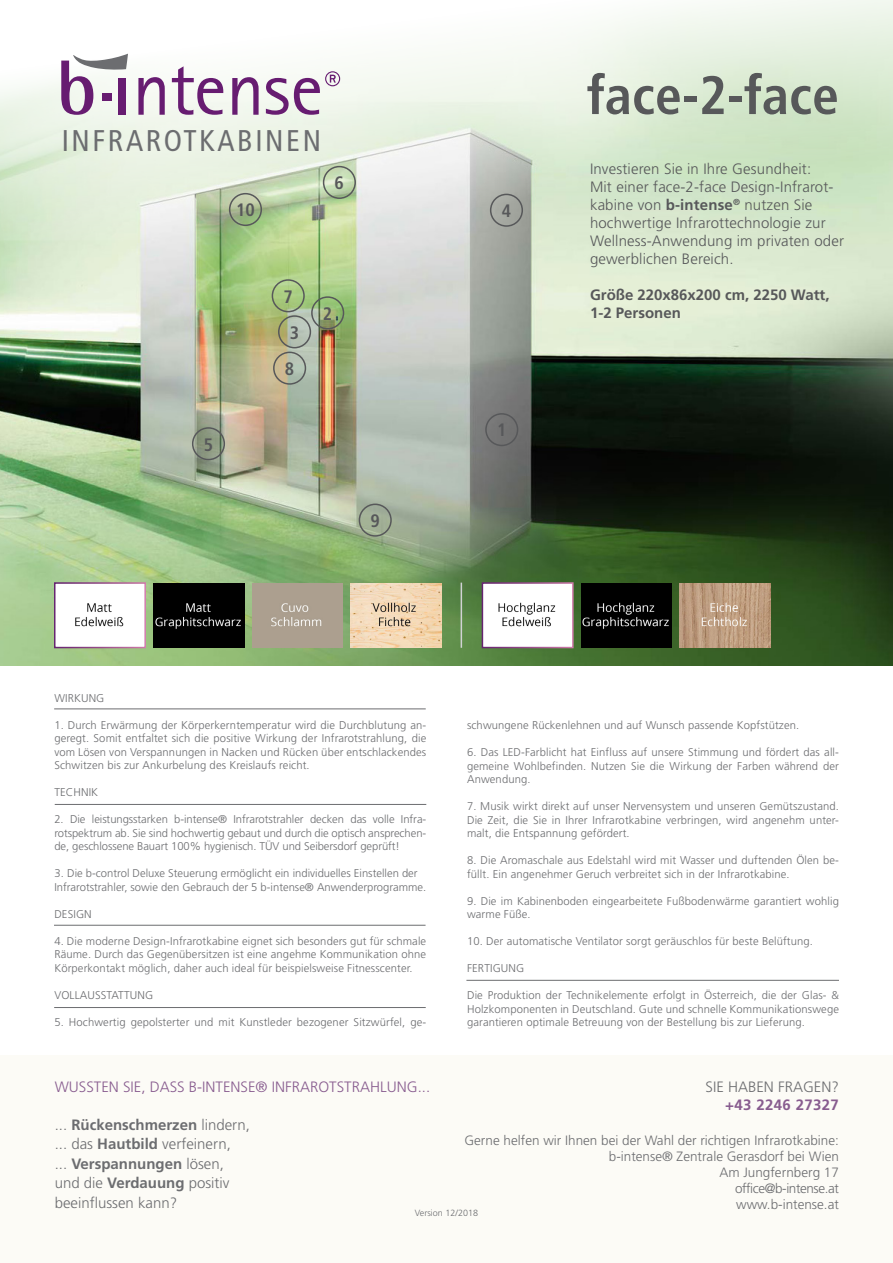
<style>
.page{position:relative;width:893px;height:1263px;background:#fff}
.page>*{position:absolute;margin:0;border:0;box-sizing:border-box;transform-origin:0 0}
.t1{font:700 condensed 54px "Frutiger";color:#57585a}
.t2{font:condensed 30px "Frutiger";letter-spacing:.085em;color:#6c6d70}
.t3{font:700 condensed 18px "Frutiger";color:#57585a}
.t4{font:300 15px/18px "Frutiger";letter-spacing:.01em;color:#57585a}
.t5{font:300 15px "Frutiger";color:#6c6d70}
.t6{font:700 15px "Frutiger";color:#6c6d70}
.t7{font:300 15px "Frutiger";color:#885c8f}
.t8{font:700 15px "Frutiger";color:#57585a}
.t9{font:700 15px "Frutiger";letter-spacing:.025em;color:#885c8f}
.t10{font:300 13.5px "Frutiger";color:#6c6d70}
.t11{font:300 13.5px "Frutiger";letter-spacing:-.03em;color:#6c6d70}
.Absatzformat_1{font:300 11.25px/13.5px "Frutiger";letter-spacing:.01em;color:#6c6d70;text-align:justify}
.t12{font:300 9px "Frutiger";color:#6c6d70}
.s1{font-weight:700}
.s2{font-weight:300}
</style>
<div class="page">
<div style="left:0;top:1055px;width:893px;height:208px;background:#fcfbf6"></div>
<img style="left:0;top:240px;width:893px;height:426px">
<img style="left:0;top:482px;width:14px;height:184px">
<svg style="left:0;top:0;width:893px;height:240px"></svg>
<div style="left:311px;top:296px;width:33px;height:33px;border:2px solid #57585a;border-radius:50%"></div>
<div style="left:485px;top:413px;width:33px;height:33px;border:2px solid #57585a;border-radius:50%"></div>
<div style="left:192px;top:427px;width:33px;height:33px;border:2px solid #57585a;border-radius:50%"></div>
<div style="left:272px;top:279px;width:33px;height:33px;border:2px solid #57585a;border-radius:50%"></div>
<div style="left:490px;top:194px;width:33px;height:33px;border:2px solid #57585a;border-radius:50%"></div>
<div style="left:323px;top:166px;width:33px;height:33px;border:2px solid #57585a;border-radius:50%"></div>
<div style="left:278px;top:315px;width:33px;height:33px;border:2px solid #57585a;border-radius:50%"></div>
<svg style="left:138px;top:77px;width:27px;height:38px"></svg>
<svg style="left:172px;top:66px;width:51px;height:49px"></svg>
<svg style="left:232px;top:77px;width:27px;height:38px"></svg>
<svg style="left:61px;top:54px;width:67px;height:61px"></svg>
<div style="left:118px;top:78px;width:8px;height:37px;background:#671c71"></div>
<svg style="left:266px;top:71px;width:74px;height:44px"></svg>
<div style="left:273px;top:352px;width:33px;height:33px;border:2px solid #57585a;border-radius:50%"></div>
<hr style="left:54px;top:708px;width:372px;height:1px;background:#6c6d70">
<hr style="left:55px;top:804px;width:371px;height:1px;background:#6c6d70">
<hr style="left:466px;top:980px;width:373px;height:1px;background:#6c6d70">
<hr style="left:54px;top:925px;width:372px;height:1px;background:#6c6d70">
<hr style="left:54px;top:1007px;width:372px;height:1px;background:#6c6d70">
<div style="left:359px;top:504px;width:33px;height:33px;border:2px solid #57585a;border-radius:50%"></div>
<div style="left:229px;top:193px;width:33px;height:33px;border:2px solid #57585a;border-radius:50%"></div>
<hr style="left:461px;top:583px;width:1px;height:65px;background:#d1d2d4">
<img style="left:57px;top:585px;width:86px;height:60px">
<div style="left:54px;top:582px;width:92px;height:66px;border:2px solid #fff"></div>
<img style="left:154px;top:583px;width:90px;height:64px">
<div style="left:252px;top:583px;width:91px;height:64px;background:#ac9f8f"></div>
<img style="left:351px;top:583px;width:90px;height:64px">
<img style="left:680px;top:583px;width:90px;height:65px">
<img style="left:485px;top:585px;width:86px;height:60px">
<div style="left:482px;top:582px;width:92px;height:66px;border:2px solid #fff"></div>
<img style="left:581px;top:583px;width:91px;height:64px">
<p class="t2" style="left:62px;top:123px;width:261px">INFRAROTKABINEN</p>
<p class="t3" style="left:236px;top:199px;width:20px">10</p>
<p class="t3" style="left:335px;top:172px;width:11px">6</p>
<p class="t3" style="left:204px;top:434px;width:11px">5</p>
<p class="t3" style="left:283px;top:286px;width:11px">7</p>
<p class="t3" style="left:290px;top:322px;width:11px">3</p>
<p class="t3" style="left:285px;top:358px;width:11px">8</p>
<p class="t3" style="left:323px;top:303px;width:11px">2</p>
<p class="t3" style="left:370px;top:510px;width:11px">9</p>
<p class="t3" style="left:502px;top:200px;width:11px">4</p>
<p class="t3" style="left:497px;top:419px;width:11px">1</p>
<p class="t1" style="left:587px;top:63px;width:254px">face-2-face</p>
<p class="t4" style="left:590px;top:160px;width:223px">Investieren Sie in Ihre Gesundheit:</p>
<p class="t4" style="left:590px;top:178px;width:256px">Mit einer face-2-face Design-Infrarot&shy;kabine von <span class="s1">b-intense</span><sup>®</sup> nutzen Sie hochwertige Infrarottechnologie zur Wellness-Anwendung im privaten oder gewerblichen Bereich.</p>
<p class="t8" style="left:590px;top:286px;width:241px">Größe 220x86x200 cm, 2250 Watt,</p>
<p class="t8" style="left:590px;top:304px;width:92px">1-2 Personen</p>
<p class="Absatzformat_1" style="left:54px;top:691px;width:52px">WIRKUNG</p>
<p class="Absatzformat_1" style="left:54px;top:718px;width:373px">1. Durch Erwärmung der Körperkerntemperatur wird die Durchblutung an&shy;geregt. Somit entfaltet sich die positive Wirkung der Infrarotstrahlung, die vom Lösen von Verspannungen in Nacken und Rücken über entschlackendes Schwitzen bis zur Ankurbelung des Kreislaufs reicht.</p>
<p class="Absatzformat_1" style="left:54px;top:786px;width:45px">TECHNIK</p>
<p class="Absatzformat_1" style="left:54px;top:813px;width:373px">2. Die leistungsstarken b-intense® Infrarotstrahler decken das volle Infra&shy;rotspektrum ab. Sie sind hochwertig gebaut und durch die optisch ansprechen&shy;de, geschlossene Bauart 100% hygienisch. TÜV und Seibersdorf geprüft!</p>
<p class="Absatzformat_1" style="left:54px;top:867px;width:373px">3. Die b-control Deluxe Steuerung ermöglicht ein individuelles Einstellen der<br>Infrarotstrahler, sowie den Gebrauch der 5 b-intense® Anwenderprogramme.</p>
<p class="Absatzformat_1" style="left:54px;top:907px;width:39px">DESIGN</p>
<p class="Absatzformat_1" style="left:54px;top:934px;width:373px">4. Die moderne Design-Infrarotkabine eignet sich besonders gut für schmale Räume. Durch das Gegenübersitzen ist eine angehme Kommunikation ohne Körperkontakt möglich, daher auch ideal für beispielsweise Fitnesscenter.</p>
<p class="Absatzformat_1" style="left:54px;top:988px;width:100px">VOLLAUSSTATTUNG</p>
<p class="Absatzformat_1" style="left:54px;top:1015px;width:373px">5. Hochwertig gepolsterter und mit Kunstleder bezogener Sitzwürfel, ge-</p>
<p class="Absatzformat_1" style="left:467px;top:719px;width:334px">schwungene Rückenlehnen und auf Wunsch passende Kopfstützen.</p>
<p class="Absatzformat_1" style="left:467px;top:746px;width:373px">6. Das LED-Farblicht hat Einfluss auf unsere Stimmung und fördert das all&shy;gemeine Wohlbefinden. Nutzen Sie die Wirkung der Farben während der Anwendung.</p>
<p class="Absatzformat_1" style="left:467px;top:800px;width:373px">7. Musik wirkt direkt auf unser Nervensystem und unseren Gemütszustand.<br>Die Zeit, die Sie in Ihrer Infrarotkabine verbringen, wird angenehm unter&shy;malt, die Entspannung gefördert.</p>
<p class="Absatzformat_1" style="left:467px;top:854px;width:373px">8. Die Aromaschale aus Edelstahl wird mit Wasser und duftenden Ölen be&shy;füllt. Ein angenehmer Geruch verbreitet sich in der Infrarotkabine.</p>
<p class="Absatzformat_1" style="left:467px;top:894px;width:373px">9. Die im Kabinenboden eingearbeitete Fußbodenwärme garantiert wohlig warme Füße.</p>
<p class="Absatzformat_1" style="left:467px;top:935px;width:347px">10. Der automatische Ventilator sorgt geräuschlos für beste Belüftung.</p>
<p class="Absatzformat_1" style="left:467px;top:962px;width:59px">FERTIGUNG</p>
<p class="Absatzformat_1" style="left:467px;top:989px;width:373px">Die Produktion der Technikelemente erfolgt in Österreich, die der Glas- &amp; Holzkomponenten in Deutschland. Gute und schnelle Kommunikationswege garantieren optimale Betreuung von der Bestellung bis zur Lieferung.</p>
<p class="t7" style="left:55px;top:1078px;width:377px">WUSSTEN SIE, DASS B-INTENSE® INFRAROTSTRAHLUNG...</p>
<p class="t6" style="left:55px;top:1115px;width:197px"><span class="s2">...</span> Rückenschmerzen <span class="s2">lindern,</span></p>
<p class="t5" style="left:55px;top:1135px;width:178px">... das <span class="s1">Hautbild</span> verfeinern,</p>
<p class="t6" style="left:55px;top:1154px;width:171px"><span class="s2">...</span> Verspannungen <span class="s2">lösen,</span></p>
<p class="t5" style="left:55px;top:1174px;width:176px">und die <span class="s1">Verdauung</span> positiv</p>
<p class="t5" style="left:55px;top:1194px;width:124px">beeinflussen kann?</p>
<p class="t5" style="left:706px;top:1079px;width:135px">SIE HABEN FRAGEN?</p>
<p class="t9" style="left:725px;top:1096px;width:115px">+43 2246 27327</p>
<p class="t10" style="left:464px;top:1132px;width:376px">Gerne helfen wir Ihnen bei der Wahl der richtigen Infrarotkabine:</p>
<p class="t10" style="left:609px;top:1148px;width:232px">b-intense® Zentrale Gerasdorf bei Wien</p>
<p class="t10" style="left:719px;top:1165px;width:121px">Am Jungfernberg 17</p>
<p class="t11" style="left:735px;top:1181px;width:105px">office@b-intense.at</p>
<p class="t10" style="left:736px;top:1197px;width:104px">www.b-intense.at</p>
<p class="t12" style="left:415px;top:1207px;width:65px">Version 12/2018</p>
</div>
